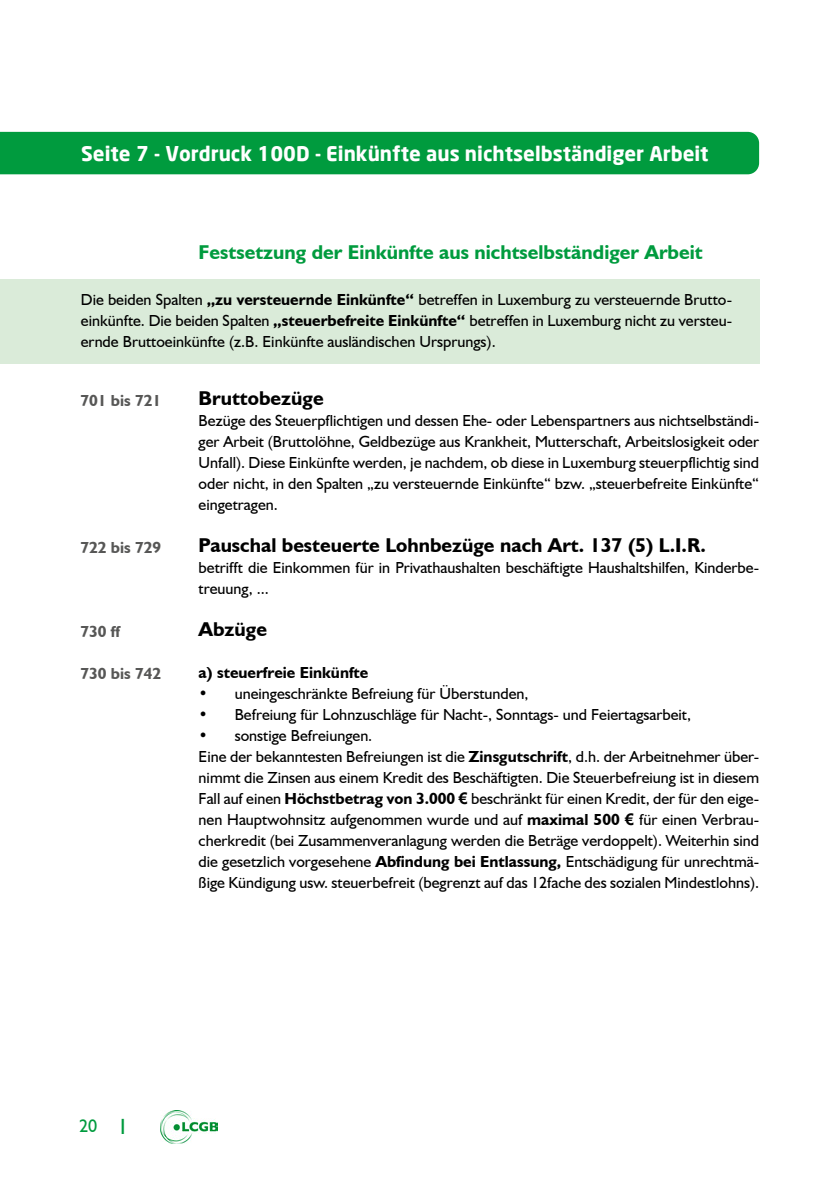
<style>
.page{position:relative;width:840px;height:1191px;background:#fff}
.page>*{position:absolute;margin:0;border:0;box-sizing:border-box;transform-origin:0 0}
.t1{font:700 20px "Humanist 521 BT";color:#000}
.t2{font:700 20px "Neo Sans";color:#fff}
.t3{font:700 20px "Humanist 521 BT";color:#009b3e}
.t4{font:18px "Humanist 521 BT";color:#009b3e}
.t5{font:16px/21px "Humanist 521 BT";color:#000;text-align:justify}
.t6{font:700 16px "Humanist 521 BT";color:#575756}
.t7{font:700 16px "Humanist 521 BT";color:#000}
.s1{font-weight:700}
.s2{font-family:"Arial";font-weight:700}
.s3{font-size:22px}
</style>
<div class="page">
<img style="left:160px;top:1110px;width:58px;height:33px">
<div style="left:0;top:279px;width:758px;height:84px;background:#daebd9"></div>
<div style="left:0;top:132px;width:758px;height:42px;background:#009b3e"></div>
<p class="t2" style="left:81px;top:141px;width:628px">Seite 7 - Vordruck 100D - Einkünfte aus nichtselbständiger Arbeit</p>
<p class="t3" style="left:198px;top:239px;width:505px">Festsetzung der Einkünfte aus nichtselbständiger Arbeit</p>
<p class="t5" style="left:81px;top:289px;width:652px">Die beiden Spalten <span class="s1">„zu versteuernde Einkünfte“</span> betreffen in Luxemburg zu versteuernde Brutto&shy;einkünfte. Die beiden Spalten <span class="s1">„steuerbefreite Einkünfte“</span> betreffen in Luxemburg nicht zu versteu&shy;ernde Bruttoeinkünfte (z.B. Einkünfte ausländischen Ursprungs).</p>
<p class="t6" style="left:80px;top:390px;width:82px">701 bis 721</p>
<p class="t6" style="left:80px;top:537px;width:82px">722 bis 729</p>
<p class="t6" style="left:80px;top:621px;width:41px">730 ff</p>
<p class="t6" style="left:80px;top:663px;width:82px">730 bis 742</p>
<p class="t1" style="left:198px;top:386px;width:126px">Bruttobezüge</p>
<p class="t5" style="left:198px;top:410px;width:561px">Bezüge des Steuerpflichtigen und dessen Ehe- oder Lebenspartners aus nichtselbständi&shy;ger Arbeit (Bruttolöhne, Geldbezüge aus Krankheit, Mutterschaft, Arbeitslosigkeit oder Unfall). Diese Einkünfte werden, je nachdem, ob diese in Luxemburg steuerpflichtig sind oder nicht, in den Spalten „zu versteuernde Einkünfte“ bzw. „steuerbefreite Einkünfte“ eingetragen.</p>
<p class="t1" style="left:198px;top:533px;width:508px">Pauschal besteuerte Lohnbezüge nach Art. 137 (5) L.I.R.</p>
<p class="t5" style="left:198px;top:557px;width:561px">betrifft die Einkommen für in Privathaushalten beschäftigte Haushaltshilfen, Kinderbe&shy;treuung, ...</p>
<p class="t1" style="left:198px;top:617px;width:70px">Abzüge</p>
<p class="t7" style="left:198px;top:663px;width:171px">a) steuerfreie Einkünfte</p>
<p class="t5" style="left:198px;top:683px;width:331px">• uneingeschränkte Befreiung für Überstunden,</p>
<p class="t5" style="left:198px;top:704px;width:493px">• Befreiung für Lohnzuschläge für Nacht-, Sonntags- und Feiertagsarbeit,</p>
<p class="t5" style="left:198px;top:725px;width:561px;text-align:left">• sonstige Befreiungen.<br>Eine der bekanntesten Befreiungen ist die <span class="s1">Zinsgutschrift</span>, d.h. der Arbeitnehmer über&shy;nimmt die Zinsen aus einem Kredit des Beschäftigten. Die Steuerbefreiung ist in diesem Fall auf einen <span class="s1">Höchstbetrag von 3.000</span> <span class="s2">€</span> beschränkt für einen Kredit, der für den eige&shy;nen Hauptwohnsitz aufgenommen wurde und auf <span class="s1">maximal 500</span> <span class="s2">€</span> für einen Verbrau&shy;cherkredit (bei Zusammenveranlagung werden die Beträge verdoppelt). Weiterhin sind die gesetzlich vorgesehene <span class="s1">Abfindung bei Entlassung,</span> Entschädigung für unrechtmä&shy;ßige Kündigung usw. steuerbefreit (begrenzt auf das 12fache des sozialen Mindestlohns).</p>
<p class="t4" style="left:79px;top:1114px;width:48px">20 <span class="s3">I</span></p>
</div>
